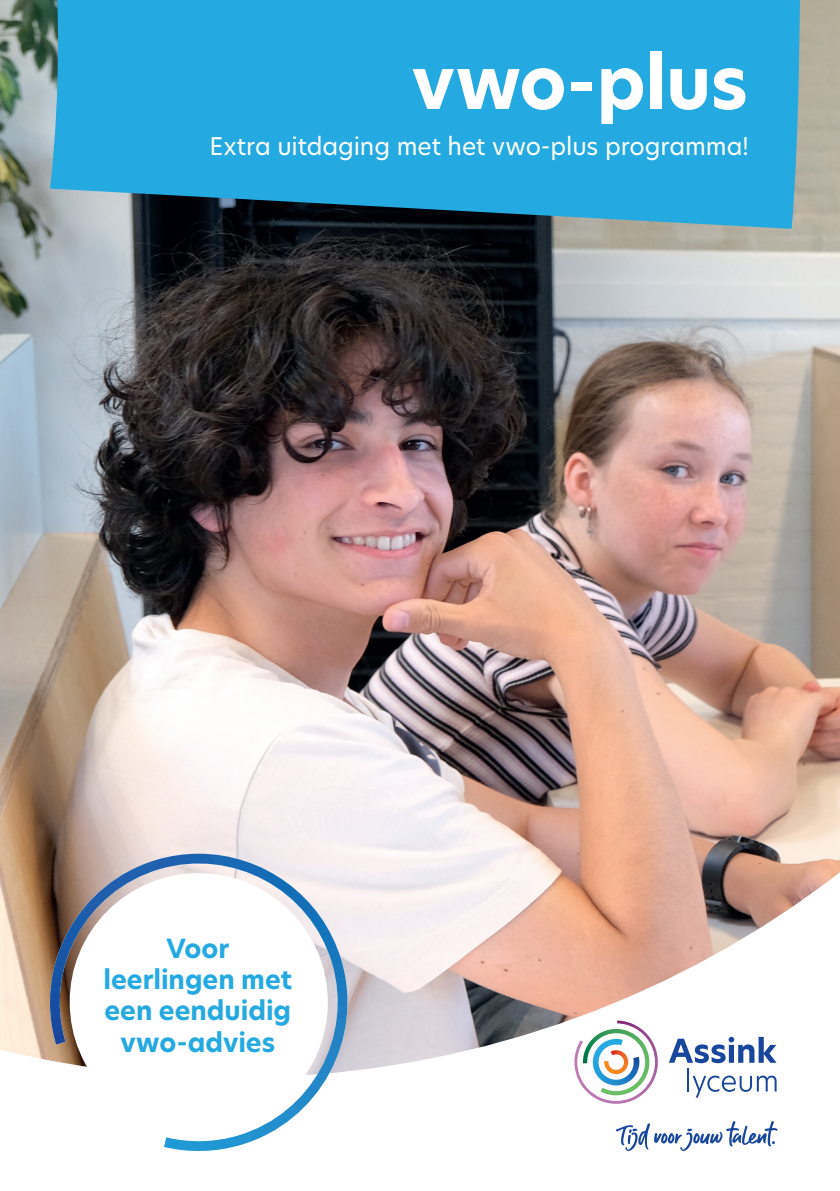
<style>
.page{position:relative;width:840px;height:1191px;background:#fff}
.page>*{position:absolute;margin:0;border:0;box-sizing:border-box;transform-origin:0 0}
.t1{font:700 72px "New Hero";letter-spacing:-.005em;color:#fff}
.t2{font:700 25.8px/31px "New Hero";color:#24aae1;text-align:center}
.t3{font:24px "New Hero";letter-spacing:-.005em;color:#fff}
</style>
<div class="page">
<img style="left:0;top:0;width:839px;height:1080px">
<svg style="left:33px;top:836px;width:331px;height:11px"></svg>
<svg style="left:33px;top:847px;width:331px;height:304px"></svg>
<svg style="left:573px;top:1020px;width:85px;height:83px"></svg>
<svg style="left:668px;top:1036px;width:108px;height:27px"></svg>
<hr style="left:687px;top:1068px;width:2px;height:23px;background:#18469d">
<svg style="left:692px;top:1075px;width:84px;height:22px"></svg>
<svg style="left:616px;top:1121px;width:161px;height:30px"></svg>
<svg style="left:50px;top:0;width:749px;height:229px;background:#27a0d2"></svg>
<h1 class="t1" style="left:411px;top:33px;width:337px">vwo-plus</h1>
<p class="t3" style="left:209px;top:130px;width:540px">Extra uitdaging met het vwo-plus programma!</p>
<p class="t2" style="left:103px;top:933px;width:190px">Voor leerlingen met een eenduidig vwo-advies</p>
</div>
